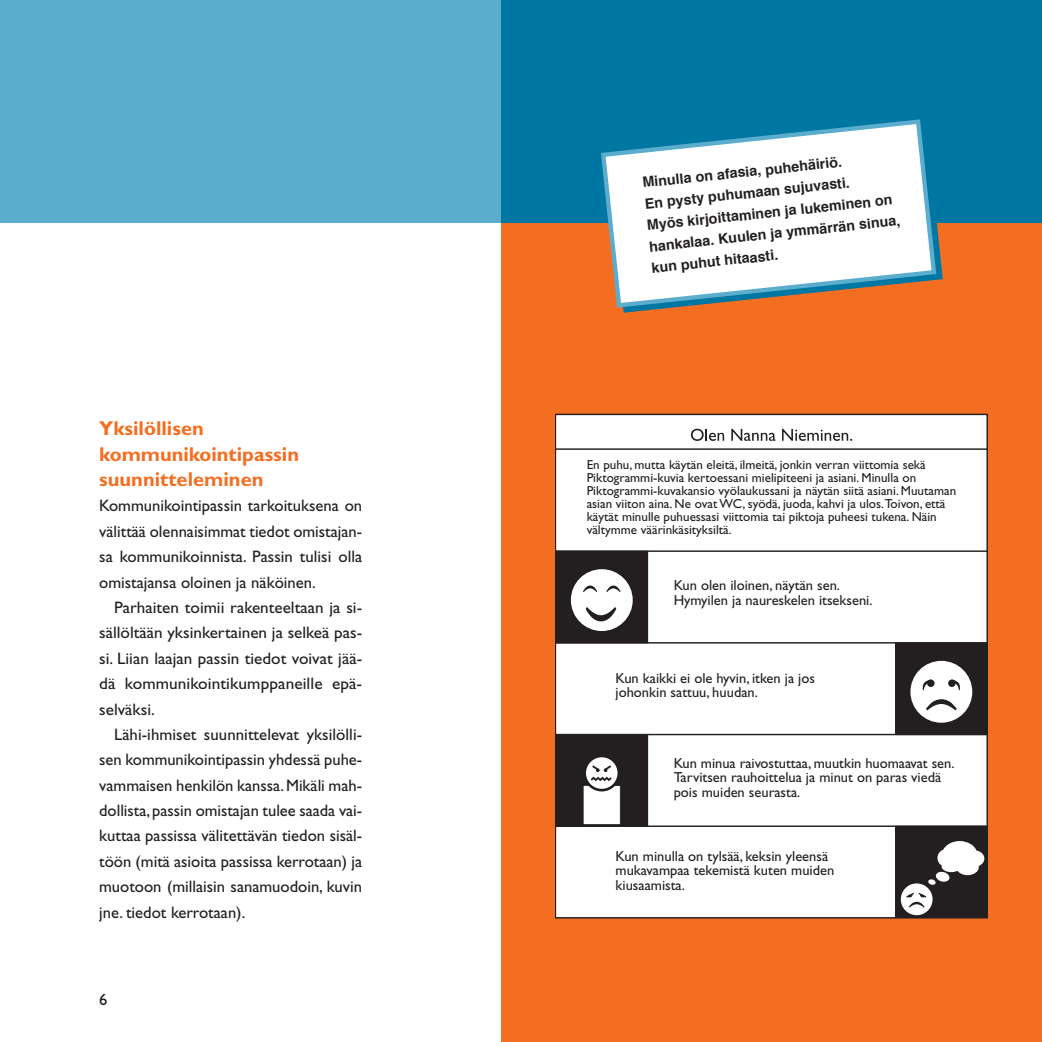
<style>
.page{position:relative;width:1042px;height:1042px;background:#fff}
.page>*{position:absolute;margin:0;border:0;box-sizing:border-box;transform-origin:0 0}
.t1{font:700 20.12px/25.4px "Gill Sans";color:#f36e21}
.t2{font:16.62px/25.4px "Gill Sans";color:#231f20;text-align:justify}
.t3{font:14.53px/14.5px "Gill Sans";color:#231f20}
.t4{font:700 14.35px/21.5px "Helvetica";color:#231f20}
.t5{font:12.95px/13px "Gill Sans";color:#231f20}
</style>
<div class="page">
<div style="left:501px;top:196px;width:541px;height:846px;background:#f36e21"></div>
<div style="left:0;top:0;width:1042px;height:223px;background:#5aadcd"></div>
<div style="left:501px;top:0;width:541px;height:223px;background:#0076a3"></div>
<svg style="left:556px;top:414px;width:431px;height:504px;background:#e2e1e2"></svg>
<svg style="left:691px;top:429px;width:33px;height:12px"></svg>
<svg style="left:731px;top:429px;width:44px;height:12px"></svg>
<svg style="left:782px;top:429px;width:70px;height:12px"></svg>
<svg style="left:601px;top:119px;width:337px;height:191px"></svg>
<p class="t1" style="left:99px;top:415px;width:201px">Yksilöllisen kommunikointipassin suunnitteleminen</p>
<p class="t2" style="left:99px;top:493px;width:264px">Kommunikointipassin tarkoituksena on välittää olennaisimmat tiedot omistajan&shy;sa kommunikoinnista. Passin tulisi olla omistajansa oloinen ja näköinen.</p>
<p class="t2" style="left:99px;top:594px;width:264px;text-indent:15px">Parhaiten toimii rakenteeltaan ja si&shy;sällöltään yksinkertainen ja selkeä pas&shy;si. Liian laajan passin tiedot voivat jää&shy;dä kommunikointikumppaneille epä&shy;selväksi.</p>
<p class="t2" style="left:99px;top:721px;width:264px;text-indent:15px">Lähi-ihmiset suunnittelevat yksilölli&shy;sen kommunikointipassin yhdessä puhe&shy;vammaisen henkilön kanssa.Mikäli mah&shy;dollista,passin omistajan tulee saada vai&shy;kuttaa passissa välitettävän tiedon sisäl&shy;töön (mitä asioita passissa kerrotaan) ja muotoon (millaisin sanamuodoin, kuvin jne. tiedot kerrotaan).</p>
<p class="t4" style="left:641px;top:171px;width:254px;rotate:-6deg">Minulla on afasia, puhehäiriö.<br>En pysty puhumaan sujuvasti.<br>Myös kirjoittaminen ja lukeminen on hankalaa. Kuulen ja ymmärrän sinua, kun puhut hitaasti.</p>
<p class="t5" style="left:587px;top:458px;width:371px">En puhu, mutta käytän eleitä, ilmeitä, jonkin verran viittomia sekä Piktogrammi-kuvia kertoessani mielipiteeni ja asiani. Minulla on Piktogrammi-kuvakansio vyölaukussani ja näytän siitä asiani. Muutaman asian viiton aina. Ne ovat WC, syödä, juoda, kahvi ja ulos.Toivon, että käytät minulle puhuessasi viittomia tai piktoja puheesi tukena. Näin vältymme väärinkäsityksiltä.</p>
<p class="t3" style="left:674px;top:578px;width:200px">Kun olen iloinen, näytän sen.<br>Hymyilen ja naureskelen itsekseni.</p>
<p class="t3" style="left:615px;top:670px;width:201px">Kun kaikki ei ole hyvin, itken ja jos johonkin sattuu, huudan.</p>
<p class="t3" style="left:674px;top:755px;width:282px">Kun minua raivostuttaa, muutkin huomaavat sen.<br>Tarvitsen rauhoittelua ja minut on paras viedä pois muiden seurasta.</p>
<p class="t3" style="left:615px;top:848px;width:220px">Kun minulla on tylsää, keksin yleensä mukavampaa tekemistä kuten muiden kiusaamista.</p>
</div>
